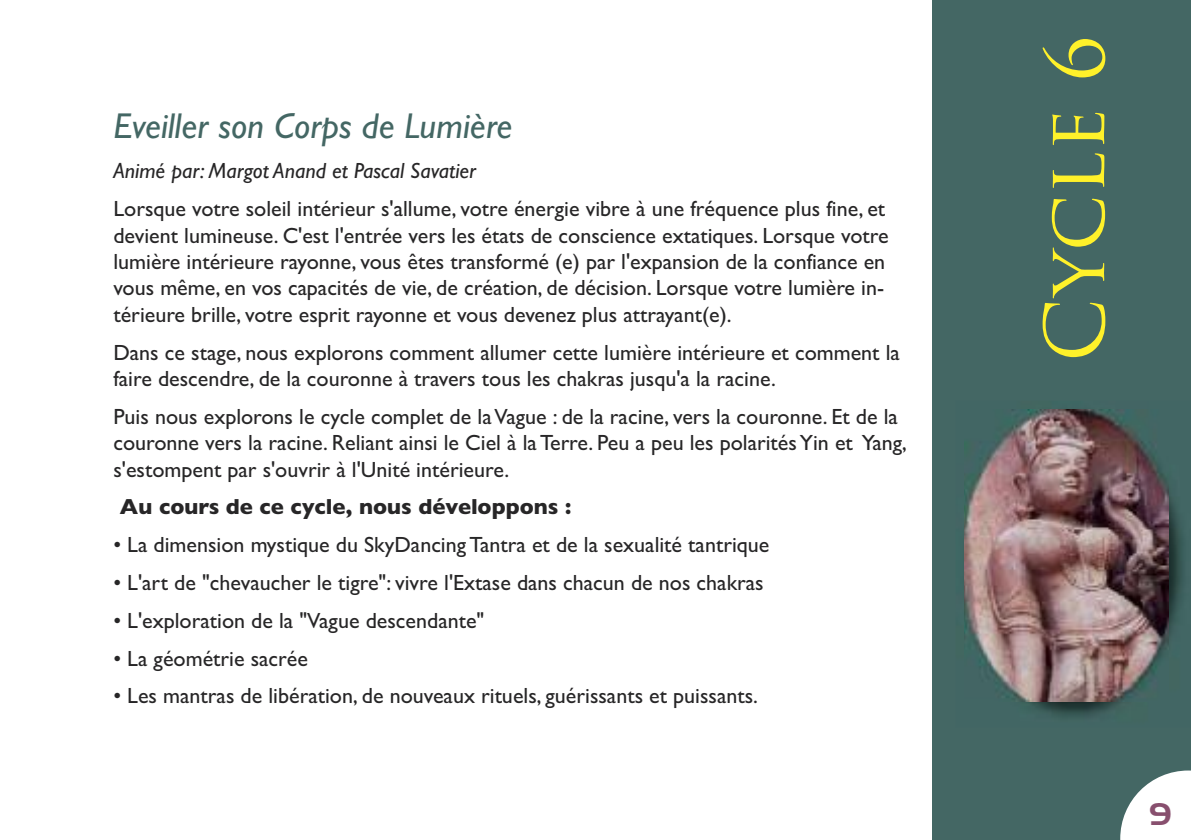
<style>
.page{position:relative;width:1191px;height:840px;background:#fff}
.page>*{position:absolute;margin:0;border:0;box-sizing:border-box;transform-origin:0 0}
.t1{font:80px "Trajan Pro";color:#fff12a}
.t2{font:italic 36px "Gill Sans";color:#446764}
.t3{font:28px "Hancock Park Laser";color:#884f6e}
.t4{font:22px/26.4px "Gill Sans";color:#272627}
.t5{font:700 22px "Gill Sans";color:#272627}
.s1{font-style:italic}
</style>
<div class="page">
<div style="left:932px;top:0;width:259px;height:839px;background:#446764"></div>
<svg style="left:1120px;top:770px;width:71px;height:69px"></svg>
<img style="left:1020px;top:484px;width:163px;height:233px">
<img style="left:964px;top:409px;width:204px;height:291px">
<p class="t2" style="left:113px;top:105px;width:400px">Eveiller son Corps de Lumière</p>
<p class="t4" style="left:113px;top:151px;width:773px;line-height:38.4px"><span class="s1">Animé par: Margot Anand et Pascal Savatier<br></span>Lorsque votre soleil intérieur s'allume, votre énergie vibre à une fréquence plus fine, et</p>
<p class="t4" style="left:113px;top:221px;width:776px">devient lumineuse. C'est l'entrée vers les états de conscience extatiques. Lorsque votre lumière intérieure rayonne, vous êtes transformé (e) par l'expansion de la confiance en vous même, en vos capacités de vie, de création, de décision. Lorsque votre lumière in&shy;térieure brille, votre esprit rayonne et vous devenez plus attrayant(e).</p>
<p class="t4" style="left:113px;top:338px;width:788px">Dans ce stage, nous explorons comment allumer cette lumière intérieure et comment la faire descendre, de la couronne à travers tous les chakras jusqu'a la racine.</p>
<p class="t4" style="left:113px;top:403px;width:795px">Puis nous explorons le cycle complet de laVague : de la racine, vers la couronne. Et de la couronne vers la racine. Reliant ainsi le Ciel à la Terre. Peu a peu les polaritésYin et Yang, s'estompent par s'ouvrir à l'Unité intérieure.</p>
<p class="t5" style="left:120px;top:493px;width:453px">Au cours de ce cycle, nous développons :</p>
<p class="t4" style="left:113px;top:531px;width:657px">• La dimension mystique du SkyDancing Tantra et de la sexualité tantrique</p>
<p class="t4" style="left:113px;top:569px;width:652px">• L'art de "chevaucher le tigre": vivre l'Extase dans chacun de nos chakras</p>
<p class="t4" style="left:113px;top:606px;width:372px">• L'exploration de la "Vague descendante"</p>
<p class="t4" style="left:113px;top:644px;width:196px">• La géométrie sacrée</p>
<p class="t4" style="left:113px;top:682px;width:646px">• Les mantras de libération, de nouveaux rituels, guérissants et puissants.</p>
<p class="t1" style="left:1044px;top:362px;width:328px;rotate:-90deg">Cycle 6</p>
<p class="t3" style="left:1150px;top:798px;width:24px">9</p>
</div>
